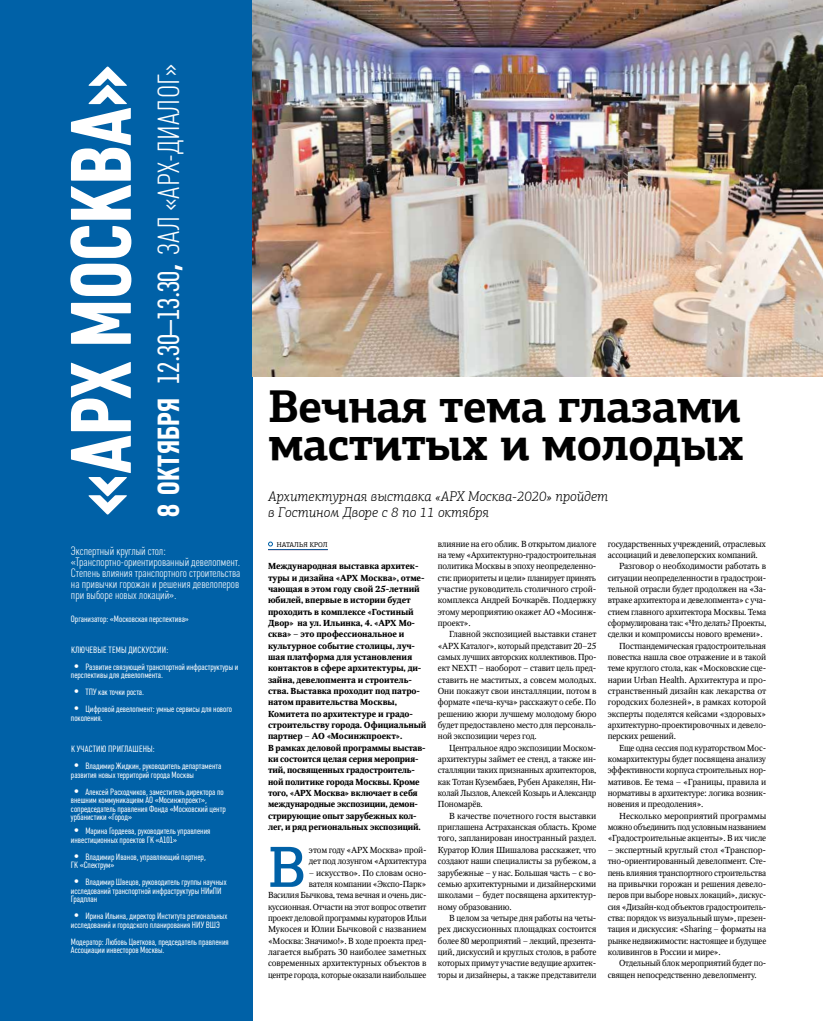
<style>
.page{position:relative;width:823px;height:1021px;background:#fff}
.page>*{position:absolute;margin:0;border:0;box-sizing:border-box;transform-origin:0 0}
.t1{font:700 84px "Plumb Cond";color:#fff}
.t2{font:500 58.3px "PF Agora Slab Pro";color:#0061a7}
.t3{font:700 46px/38px "PF Agora Slab Pro";letter-spacing:-.02em;color:#000}
.t4{font:300 30px "Plumb Cond";letter-spacing:.01em;color:#fff}
.t5{font:italic 300 14px/16px "PF Agora Slab Pro";color:#000}
.t6{font:300 12px/11px "Plumb Cond";color:#fff}
.t7{font:9px/8.5px "Plumb Cond";color:#fff}
.t8{font:8.7px/11.3px "Octava C";letter-spacing:-.02em;color:#000;text-align:justify}
.t9{font:700 8.7px/11.3px "Octava C";letter-spacing:-.02em;color:#000}
.t10{font:7px "PF Agora Slab Pro";color:#000}
.s1{font-weight:700}
.s2{font-weight:400}
.s3{font-family:"Octava C";font-size:13px}
</style>
<div class="page">
<div style="left:0;top:0;width:252px;height:1020px;background:#0061a7"></div>
<svg style="left:268px;top:541px;width:5px;height:5px"></svg>
<img style="left:252px;top:0;width:570px;height:376px">
<hr style="left:268px;top:549px;width:60px;height:1px;background:#0061a7">
<h1 class="t1" style="left:48px;top:516px;width:454px;rotate:-90deg">«АРХ МОСКВА»</h1>
<h3 class="t4" style="left:150px;top:516px;width:454px;rotate:-90deg"><span class="s1">8 ОКТЯБРЯ</span> <span class="s2">12.30–13.30</span><span class="s1">,</span> ЗАЛ «АРХ-ДИАЛОГ»</h3>
<h3 class="t6" style="left:71px;top:545px;width:171px">Экспертный круглый стол: «Транспортно-ориентированный девелопмент.<br>Степень влияния транспортного строительства на привычки горожан и решения девелоперов при выборе новых локаций».</h3>
<p class="t7" style="left:71px;top:614px;width:119px">Организатор: «Московская перспектива»</p>
<p class="t7" style="left:71px;top:641px;width:169px;line-height:17px">КЛЮЧЕВЫЕ ТЕМЫ ДИСКУССИИ:<br><span class="s3">·</span> Развитие связующей транспортной инфраструктуры и</p>
<p class="t7" style="left:71px;top:666px;width:163px;line-height:17px">перспективы для девелопмента.<br><span class="s3">·</span> ТПУ как точки роста.<br><span class="s3">·</span> Цифровой девелопмент: умные сервисы для нового</p>
<p class="t7" style="left:71px;top:713px;width:33px">поколения.</p>
<p class="t7" style="left:71px;top:740px;width:152px;line-height:17px">К УЧАСТИЮ ПРИГЛАШЕНЫ:<br><span class="s3">·</span> Владимир Жидкин, руководитель департамента</p>
<p class="t7" style="left:71px;top:765px;width:154px;line-height:17px">развития новых территорий города Москвы<br><span class="s3">·</span> Алексей Расходчиков, заместитель директора по</p>
<p class="t7" style="left:71px;top:795px;width:156px">внешним коммуникациям АО «Мосинжпроект», сопредседатель правления Фонда «Московский центр урбанистики «Город»</p>
<p class="t7" style="left:71px;top:826px;width:141px"><span class="s3">·</span> Марина Гордеева, руководитель управления инвестиционных проектов ГК «А101»</p>
<p class="t7" style="left:71px;top:852px;width:136px"><span class="s3">·</span> Владимир Иванов, управляющий партнер,<br>ГК «Спектрум»</p>
<p class="t7" style="left:71px;top:877px;width:157px"><span class="s3">·</span> Владимир Швецов, руководитель группы научных исследований транспортной инфраструктуры НИиПИ<br>Градплан</p>
<p class="t7" style="left:71px;top:911px;width:158px"><span class="s3">·</span> Ирина Ильина, директор Института региональных исследований и городского планирования НИУ ВШЭ</p>
<p class="t7" style="left:71px;top:937px;width:159px">Модератор: Любовь Цветкова, председатель правления<br>Ассоциации инвесторов Москвы.</p>
<h3 class="t3" style="left:268px;top:386px;width:477px">Вечная тема глазами маститых и молодых</h3>
<h3 class="t5" style="left:268px;top:488px;width:341px">Архитектурная выставка «АРХ Москва-2020» пройдет в Гостином Дворе с 8 по 11 октября</h3>
<p class="t10" style="left:276px;top:540px;width:52px">НАТАЛЬЯ КРОЛ</p>
<p class="t9" style="left:268px;top:560px;width:160px">Международная выставка архитек&shy;туры и дизайна «АРХ Москва», отме&shy;чающая в этом году свой 25-летний юбилей, впервые в истории будет проходить в комплексе «Гостиный Двор» на ул. Ильинка, 4. «АРХ Мо&shy;сква» – это профессиональное и культурное событие столицы, луч&shy;шая платформа для установления контактов в сфере архитектуры, ди&shy;зайна, девелопмента и строитель&shy;ства. Выставка проходит под патро&shy;натом правительства Москвы, Комитета по архитектуре и градо&shy;строительству города. Официальный партнер – АО «Мосинжпроект».<br>В рамках деловой программы выстав&shy;ки состоится целая серия мероприя&shy;тий, посвященных градостроитель&shy;ной политике города Москвы. Кроме того, «АРХ Москва» включает в себя международные экспозиции, демон&shy;стрирующие опыт зарубежных кол&shy;лег, и ряд региональных экспозиций.</p>
<h2 class="t2" style="left:268px;top:830px;width:39px">В</h2>
<p class="t8" style="left:308px;top:844px;width:119px">этом году «АРХ Москва» прой&shy;дет под лозунгом «Архитектура</p>
<p class="t8" style="left:437px;top:538px;width:160px">влияние на его облик. В открытом диалоге на тему «Архитектурно-градостроительная политика Москвы в эпоху неопределенно&shy;сти: приоритеты и цели» планирует принять участие руководитель столичного строй&shy;комплекса Андрей Бочкарёв. Поддержку этому мероприятию окажет АО «Мосинж&shy;проект».</p>
<p class="t8" style="left:437px;top:628px;width:160px;text-indent:11px">Главной экспозицией выставки станет «АРХ Каталог», который представит 20–25 самых лучших авторских коллективов. Про&shy;ект NEXT! – наоборот – ставит цель пред&shy;ставить не маститых, а совсем молодых.<br>Они покажут свои инсталляции, потом в формате «печа-куча» расскажут о себе. По решению жюри лучшему молодому бюро будет предоставлено место для персональ&shy;ной экспозиции через год.</p>
<p class="t8" style="left:437px;top:742px;width:160px;text-indent:11px">Центральное ядро экспозиции Моском&shy;архитектуры займет ее стенд, а также ин&shy;сталляции таких признанных архитекторов, как Тотан Кузембаев, Рубен Аракелян, Ни&shy;колай Лызлов, Алексей Козырь и Александр Пономарёв.</p>
<p class="t8" style="left:437px;top:810px;width:160px;text-indent:11px">В качестве почетного гостя выставки приглашена Астраханская область. Кроме того, запланирован иностранный раздел.<br>Куратор Юлия Шишалова расскажет, что создают наши специалисты за рубежом, а зарубежные – у нас. Большая часть – с во&shy;семью архитектурными и дизайнерскими школами – будет посвящена архитектур&shy;ному образованию.</p>
<p class="t8" style="left:437px;top:912px;width:160px;text-indent:11px">В целом за четыре дня работы на четы&shy;рех дискуссионных площадках состоится более 80 мероприятий – лекций, презента&shy;ций, дискуссий и круглых столов, в работе которых примут участие ведущие архитек&shy;торы и дизайнеры, а также представители</p>
<p class="t8" style="left:607px;top:538px;width:160px">государственных учреждений, отраслевых</p>
<p class="t8" style="left:607px;top:549px;width:151px">ассоциаций и девелоперских компаний.</p>
<p class="t8" style="left:618px;top:560px;width:148px">Разговор о необходимости работать в</p>
<p class="t8" style="left:607px;top:572px;width:160px">ситуации неопределенности в градострои-</p>
<p class="t8" style="left:607px;top:583px;width:160px">тельной отрасли будет продолжен на «За-</p>
<p class="t8" style="left:607px;top:594px;width:160px">втраке архитектора и девелопмента» с уча-</p>
<p class="t8" style="left:607px;top:606px;width:160px">стием главного архитектора Москвы. Тема</p>
<p class="t8" style="left:607px;top:617px;width:160px">сформулирована так: «Что делать? Проекты,</p>
<p class="t8" style="left:607px;top:628px;width:156px">сделки и компромиссы нового времени».</p>
<p class="t8" style="left:618px;top:640px;width:148px">Постпандемическая градостроительная</p>
<p class="t8" style="left:607px;top:651px;width:160px">повестка нашла свое отражение и в такой</p>
<p class="t8" style="left:607px;top:662px;width:160px">теме круглого стола, как «Московские сце-</p>
<p class="t8" style="left:607px;top:674px;width:160px">нарии Urban Health. Архитектура и про-</p>
<p class="t8" style="left:607px;top:685px;width:160px">странственный дизайн как лекарства от</p>
<p class="t8" style="left:607px;top:697px;width:160px">городских болезней», в рамках которой</p>
<p class="t8" style="left:607px;top:708px;width:160px">эксперты поделятся кейсами «здоровых»</p>
<p class="t8" style="left:607px;top:719px;width:160px">архитектурно-проектировочных и девело-</p>
<p class="t8" style="left:607px;top:731px;width:70px">перских решений.</p>
<p class="t8" style="left:618px;top:742px;width:148px">Еще одна сессия под кураторством Мос-</p>
<p class="t8" style="left:607px;top:753px;width:160px">комархитектуры будет посвящена анализу</p>
<p class="t8" style="left:607px;top:765px;width:160px">эффективности корпуса строительных нор-</p>
<p class="t8" style="left:607px;top:776px;width:160px">мативов. Ее тема – «Границы, правила и</p>
<p class="t8" style="left:607px;top:787px;width:160px">нормативы в архитектуре: логика возник-</p>
<p class="t8" style="left:607px;top:799px;width:97px">новения и преодоления».</p>
<p class="t8" style="left:618px;top:810px;width:148px">Несколько мероприятий программы</p>
<p class="t8" style="left:607px;top:821px;width:160px">можно объединить под условным названием</p>
<p class="t8" style="left:607px;top:833px;width:160px">«Градостроительные акценты». В их числе</p>
<p class="t8" style="left:607px;top:844px;width:160px">– экспертный круглый стол «Транспор&shy;тно-ориентированный девелопмент. Сте&shy;пень влияния транспортного строительства на привычки горожан и решения девело&shy;перов при выборе новых локаций», дискус&shy;сия «Дизайн-код объектов градостроитель&shy;ства: порядок vs визуальный шум», презен&shy;тация и дискуссия: «Sharing – форматы на рынке недвижимости: настоящее и будущее коливингов в России и мире».</p>
<p class="t8" style="left:607px;top:957px;width:160px;text-indent:11px">Отдельный блок мероприятий будет по&shy;священ непосредственно девелопменту.</p>
<p class="t8" style="left:268px;top:867px;width:160px;text-align:right">– искусство». По словам осно-<br>вателя компании «Экспо-Парк»<br>Василия Бычкова, тема вечная и очень дис&shy;куссионная. Отчасти на этот вопрос ответит проект деловой программы кураторов Ильи Мукосея и Юлии Бычковой с названием «Москва: Значимо!». В ходе проекта пред&shy;лагается выбрать 30 наиболее заметных современных архитектурных объектов в центре города, которые оказали наибольшее</p>
</div>
